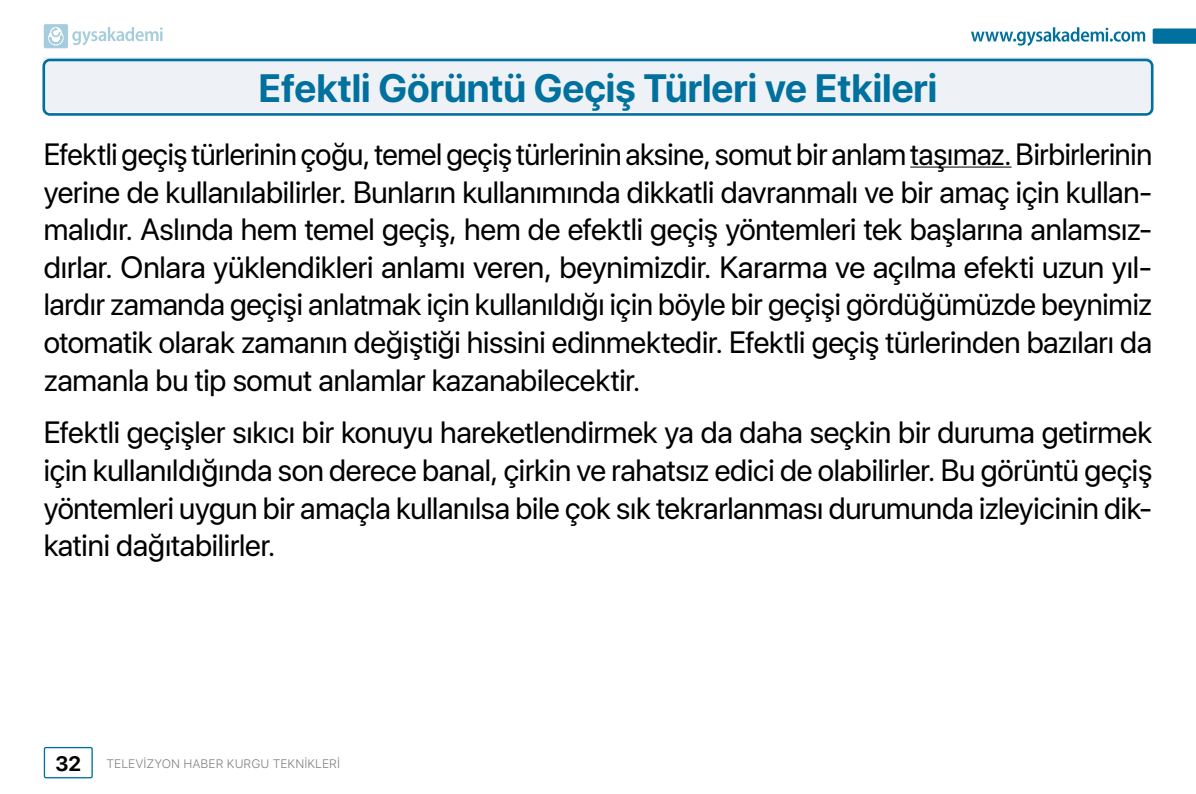
<style>
.page{position:relative;width:1196px;height:794px;background:#fff}
.page>*{position:absolute;margin:0;border:0;box-sizing:border-box;transform-origin:0 0}
.t1{font:700 39.38px "SF Pro Display";color:#00719e}
.t2{font:30.62px/37.6px "SF Pro Display";letter-spacing:-.005em;color:#000;text-align:justify}
.t3{font:700 20.82px "SF Pro Display";color:#000}
.t4{font:300 12.25px "SF Pro Text";color:#808080}
</style>
<div class="page">
<div style="left:44px;top:57px;width:1108px;height:55px;background:#eef1f5"></div>
<div style="left:42px;top:59px;width:1111px;height:57px;border:3px solid #00719e;border-radius:6px"></div>
<hr style="left:910px;top:167px;width:101px;height:1px;background:#000">
<div style="left:44px;top:747px;width:49px;height:31px;border:1px solid #00719e;border-radius:2px"></div>
<svg style="left:971px;top:27px;width:173px;height:19px"></svg>
<svg style="left:1152px;top:28px;width:43px;height:16px"></svg>
<svg style="left:44px;top:24px;width:119px;height:24px"></svg>
<p class="t1" style="left:258px;top:66px;width:680px">Efektli Görüntü Geçiş Türleri ve Etkileri</p>
<p class="t2" style="left:44px;top:135px;width:1109px">Efektli geçiş türlerinin çoğu, temel geçiş türlerinin aksine, somut bir anlam taşımaz. Birbirlerinin yerine de kullanılabilirler. Bunların kullanımında dikkatli davranmalı ve bir amaç için kullan&shy;malıdır. Aslında hem temel geçiş, hem de efektli geçiş yöntemleri tek başlarına anlamsız&shy;dırlar. Onlara yüklendikleri anlamı veren, beynimizdir. Kararma ve açılma efekti uzun yıl&shy;lardır zamanda geçişi anlatmak için kullanıldığı için böyle bir geçişi gördüğümüzde beynimiz otomatik olarak zamanın değiştiği hissini edinmektedir. Efektli geçiş türlerinden bazıları da zamanla bu tip somut anlamlar kazanabilecektir.</p>
<p class="t2" style="left:44px;top:413px;width:1109px">Efektli geçişler sıkıcı bir konuyu hareketlendirmek ya da daha seçkin bir duruma getirmek için kullanıldığında son derece banal, çirkin ve rahatsız edici de olabilirler. Bu görüntü geçiş yöntemleri uygun bir amaçla kullanılsa bile çok sık tekrarlanması durumunda izleyicinin dik&shy;katini dağıtabilirler.</p>
<p class="t3" style="left:55px;top:751px;width:27px">32</p>
<p class="t4" style="left:106px;top:755px;width:235px">TELEVİZYON HABER KURGU TEKNİKLERİ</p>
</div>
